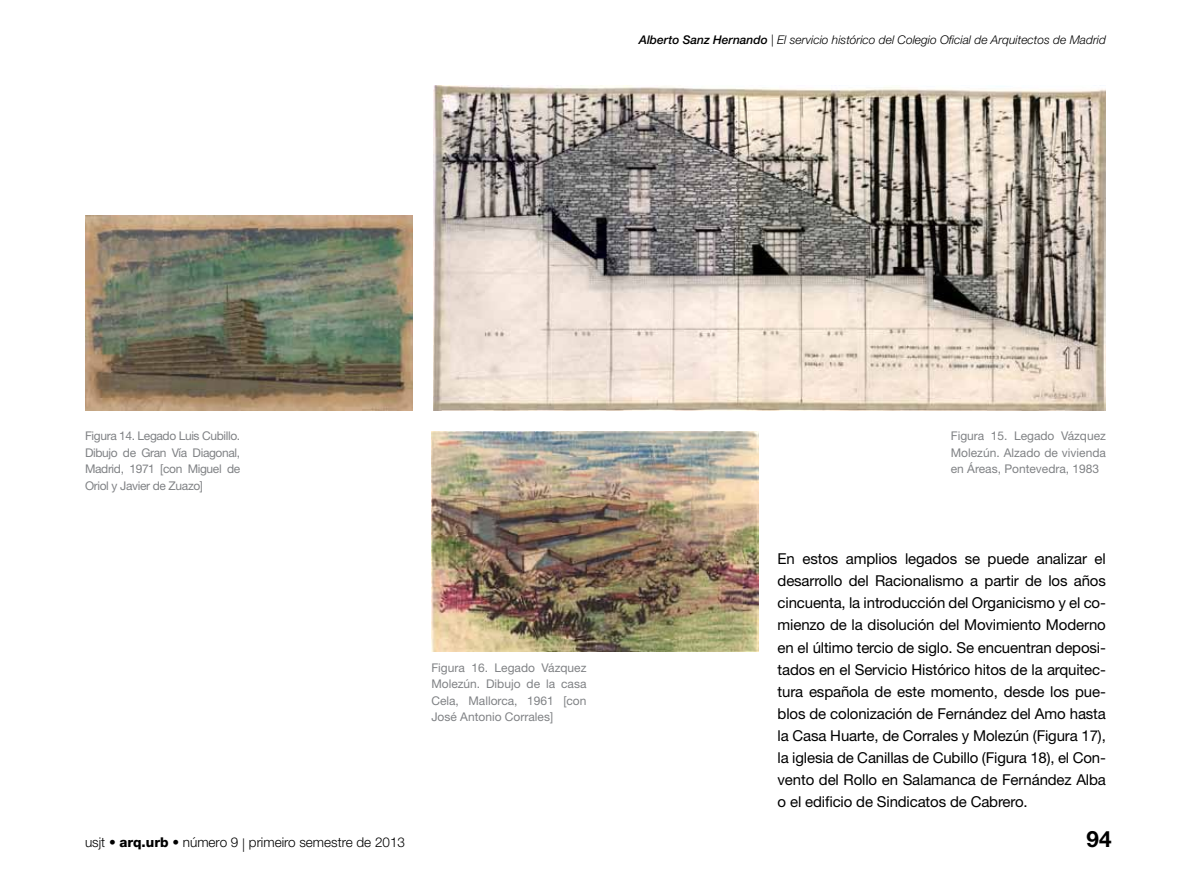
<style>
.page{position:relative;width:1191px;height:893px;background:#fff}
.page>*{position:absolute;margin:0;border:0;box-sizing:border-box;transform-origin:0 0}
.t1{font:700 22.5px "Helvetica Neue LT Std";color:#000}
.t2{font:15px/22px "Helvetica Neue LT Std";letter-spacing:-.01em;color:#000;text-align:justify}
.t3{font:300 13.5px "Helvetica Neue LT Std";color:#000}
.t4{font:12px/16.5px "Helvetica Neue LT Std";color:#808285;text-align:justify}
.t5{font:italic 300 12px "Helvetica Neue LT Std";color:#000}
.s1{font-weight:500}
.s2{font-weight:800}
</style>
<div class="page">
<img style="left:434px;top:85px;width:672px;height:325px">
<img style="left:431px;top:432px;width:327px;height:219px">
<img style="left:85px;top:216px;width:328px;height:194px">
<p class="t4" style="left:85px;top:427px;width:157px">Figura 14. Legado Luis Cubillo.<br>Dibujo de Gran Vía Diagonal, Madrid, 1971 [con Miguel de Oriol y Javier de Zuazo]</p>
<p class="t5" style="left:639px;top:33px;width:468px"><span class="s1">Alberto Sanz Hernando</span> | El servicio histórico del Colegio Oficial de Arquitectos de Madrid</p>
<p class="t4" style="left:431px;top:659px;width:157px">Figura 16. Legado Vázquez Molezún. Dibujo de la casa Cela, Mallorca, 1961 [con José Antonio Corrales]</p>
<p class="t4" style="left:950px;top:427px;width:157px">Figura 15. Legado Vázquez Molezún. Alzado de vivienda en Áreas, Pontevedra, 1983</p>
<p class="t2" style="left:777px;top:548px;width:330px">En estos amplios legados se puede analizar el desarrollo del Racionalismo a partir de los años cincuenta, la introducción del Organicismo y el co&shy;mienzo de la disolución del Movimiento Moderno en el último tercio de siglo. Se encuentran deposi&shy;tados en el Servicio Histórico hitos de la arquitec&shy;tura española de este momento, desde los pue&shy;blos de colonización de Fernández del Amo hasta la Casa Huarte, de Corrales y Molezún (Figura 17), la iglesia de Canillas de Cubillo (Figura 18), el Con&shy;vento del Rollo en Salamanca de Fernández Alba o el edificio de Sindicatos de Cabrero.</p>
<p class="t3" style="left:85px;top:834px;width:321px">usjt • <span class="s2">arq.urb</span> • número 9 | primeiro semestre de 2013</p>
<h1 class="t1" style="left:1086px;top:825px;width:27px">94</h1>
</div>
